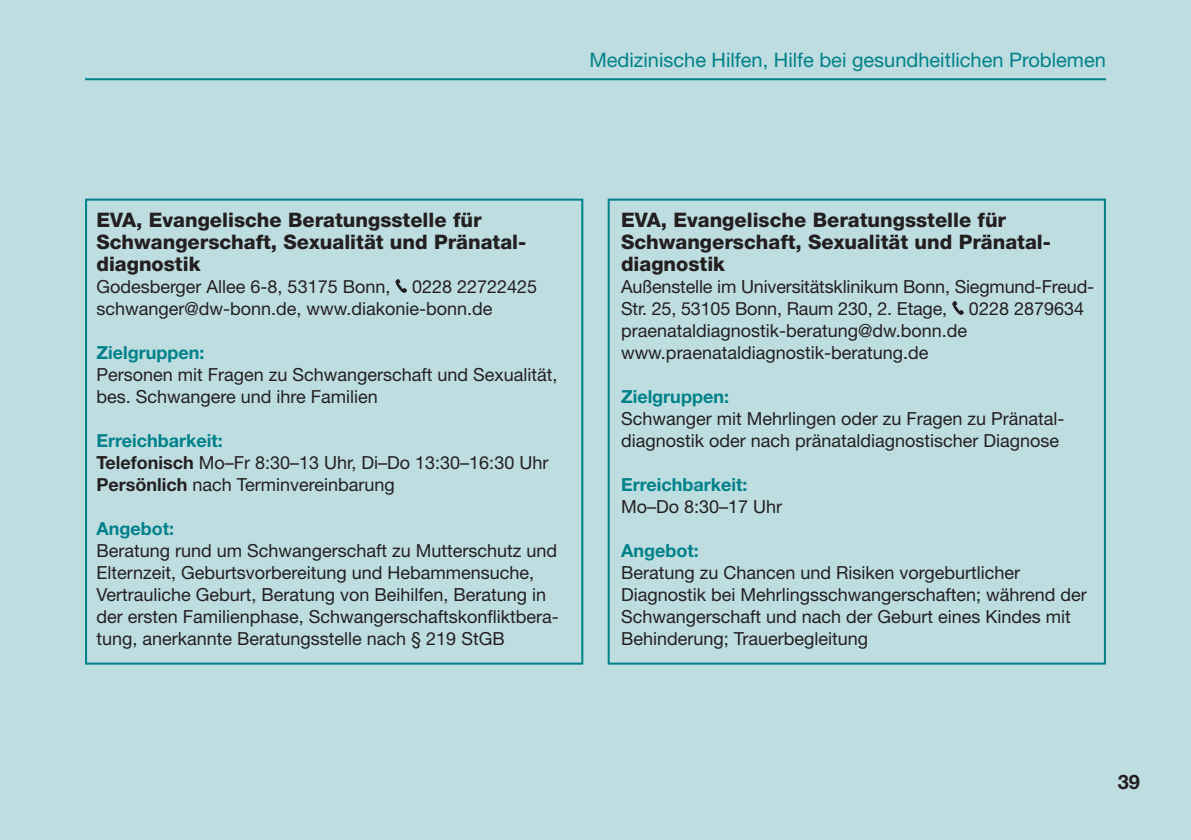
<style>
.page{position:relative;width:1191px;height:840px;background:#fff}
.page>*{position:absolute;margin:0;border:0;box-sizing:border-box;transform-origin:0 0}
.t1{font:800 20px/22px "Helvetica Neue";color:#231f20}
.t2{font:20px "Helvetica Neue";color:#008189}
.t3{font:700 20px "Helvetica Neue";color:#231f20}
.t4{font:18px/22px "Helvetica Neue";color:#231f20}
.t5{font:700 18px "Helvetica Neue";color:#008189}
.s1{font-weight:700;color:#008189}
.s2{font-weight:700}
</style>
<div class="page">
<div style="left:0;top:0;width:1191px;height:839px;background:#bedde1"></div>
<hr style="left:85px;top:78px;width:1021px;height:2px;background:#008189">
<svg style="left:395px;top:279px;width:12px;height:14px"></svg>
<svg style="left:952px;top:301px;width:12px;height:14px"></svg>
<div style="left:85px;top:198px;width:498px;height:466px;border:2px solid #008189"></div>
<div style="left:607px;top:198px;width:499px;height:466px;border:2px solid #008189"></div>
<p class="t2" style="left:589px;top:48px;width:518px">Medizinische Hilfen, Hilfe bei gesundheitlichen Problemen</p>
<p class="t1" style="left:96px;top:208px;width:431px">EVA, Evangelische Beratungsstelle für<br>Schwangerschaft, Sexualität und Pränatal&shy;diagnostik</p>
<p class="t4" style="left:96px;top:275px;width:442px">Godesberger Allee 6-8, 53175 Bonn, 0228 22722425 schwanger@dw-bonn.de, www.diakonie-bonn.de</p>
<p class="t5" style="left:96px;top:341px;width:109px">Zielgruppen:</p>
<p class="t4" style="left:96px;top:363px;width:463px">Personen mit Fragen zu Schwangerschaft und Sexualität, bes. Schwangere und ihre Familien</p>
<p class="t4" style="left:96px;top:429px;width:453px"><span class="s1">Erreichbarkeit:<br></span><span class="s2">Telefonisch</span> Mo–Fr 8:30–13 Uhr, Di–Do 13:30–16:30 Uhr<br><span class="s2">Persönlich</span> nach Terminvereinbarung</p>
<p class="t5" style="left:96px;top:517px;width:79px">Angebot:</p>
<p class="t4" style="left:96px;top:539px;width:464px">Beratung rund um Schwangerschaft zu Mutterschutz und Elternzeit, Geburtsvorbereitung und Hebammensuche, Vertrauliche Geburt, Beratung von Beihilfen, Beratung in der ersten Familienphase, Schwangerschaftskonfliktbera&shy;tung, anerkannte Beratungsstelle nach § 219 StGB</p>
<p class="t1" style="left:621px;top:208px;width:431px">EVA, Evangelische Beratungsstelle für<br>Schwangerschaft, Sexualität und Pränatal&shy;diagnostik</p>
<p class="t4" style="left:621px;top:275px;width:475px">Außenstelle im Universitätsklinikum Bonn, Siegmund-Freud-Str. 25, 53105 Bonn, Raum 230, 2. Etage, 0228 2879634 praenataldiagnostik-beratung@dw.bonn.de www.praenataldiagnostik-beratung.de</p>
<p class="t5" style="left:621px;top:385px;width:109px">Zielgruppen:</p>
<p class="t4" style="left:621px;top:407px;width:445px">Schwanger mit Mehrlingen oder zu Fragen zu Pränatal&shy;diagnostik oder nach pränataldiagnostischer Diagnose</p>
<p class="t5" style="left:621px;top:473px;width:128px">Erreichbarkeit:</p>
<p class="t4" style="left:621px;top:495px;width:163px">Mo–Do 8:30–17 Uhr</p>
<p class="t5" style="left:621px;top:539px;width:79px">Angebot:</p>
<p class="t4" style="left:621px;top:561px;width:467px">Beratung zu Chancen und Risiken vorgeburtlicher Diagnostik bei Mehrlingsschwangerschaften; während der Schwangerschaft und nach der Geburt eines Kindes mit Behinderung; Trauerbegleitung</p>
<p class="t3" style="left:1117px;top:768px;width:24px">39</p>
</div>
